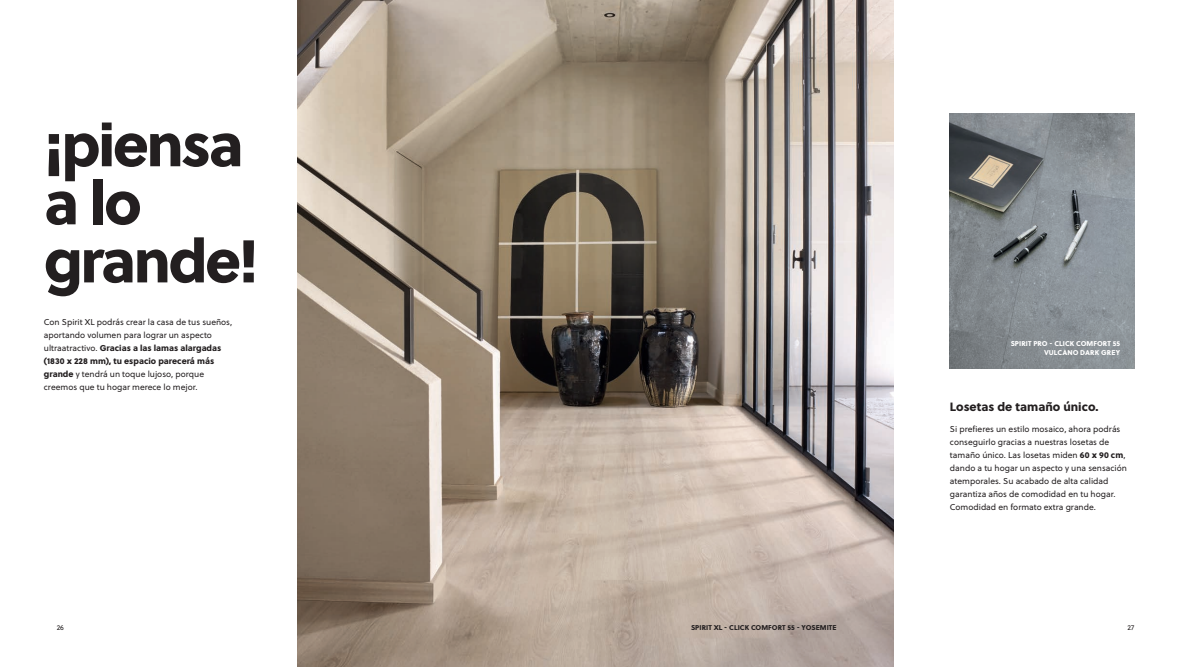
<style>
.page{position:relative;width:1191px;height:667px;background:#fff}
.page>*{position:absolute;margin:0;border:0;box-sizing:border-box;transform-origin:0 0}
.t1{font:60px/58px "Soleil Xb";letter-spacing:-.04em;color:#231f20}
.t2{font:12px "Soleil Xb";color:#231f20}
.t3{font:8.5px/13px "Soleil";color:#231f20}
.t4{font:8.5px/13px "Soleil Xb";color:#231f20}
.t5{font:7px/8.5px "Soleil Xb";letter-spacing:.01em;color:#fff;text-align:right}
.t6{font:7px "Soleil Xb";letter-spacing:.01em;color:#231f20}
.t7{font:7px "Soleil";color:#231f20}
.s1{font-family:"Soleil"}
.s2{font-family:"Soleil Xb"}
</style>
<div class="page">
<img style="left:298px;top:0;width:595px;height:666px">
<img style="left:950px;top:113px;width:184px;height:256px">
<h1 class="t1" style="left:44px;top:116px;width:216px">¡piensa a lo grande!</h1>
<p class="t3" style="left:44px;top:315px;width:190px">Con Spirit XL podrás crear la casa de tus sueños, aportando volumen para lograr un aspecto</p>
<p class="t4" style="left:44px;top:341px;width:179px"><span class="s1">ultraatractivo.</span> Gracias a las lamas alargadas (1830 x 228 mm), tu espacio parecerá más</p>
<p class="t3" style="left:44px;top:367px;width:162px"><span class="s2">grande</span> y tendrá un toque lujoso, porque creemos que tu hogar merece lo mejor.</p>
<p class="t5" style="left:1010px;top:339px;width:111px">SPIRIT PRO - CLICK COMFORT 55<br>VULCANO DARK GREY</p>
<h2 class="t2" style="left:950px;top:398px;width:150px">Losetas de tamaño único.</h2>
<p class="t3" style="left:950px;top:422px;width:179px">Si prefieres un estilo mosaico, ahora podrás conseguirlo gracias a nuestras losetas de tamaño único. Las losetas miden <span class="s2">60 x 90 cm</span>, dando a tu hogar un aspecto y una sensación atemporales. Su acabado de alta calidad garantiza años de comodidad en tu hogar.<br>Comodidad en formato extra grande.</p>
<p class="t6" style="left:691px;top:622px;width:147px">SPIRIT XL - CLICK COMFORT 55 - YOSEMITE</p>
<p class="t7" style="left:57px;top:621px;width:9px">26</p>
<p class="t7" style="left:1127px;top:621px;width:8px">27</p>
</div>
